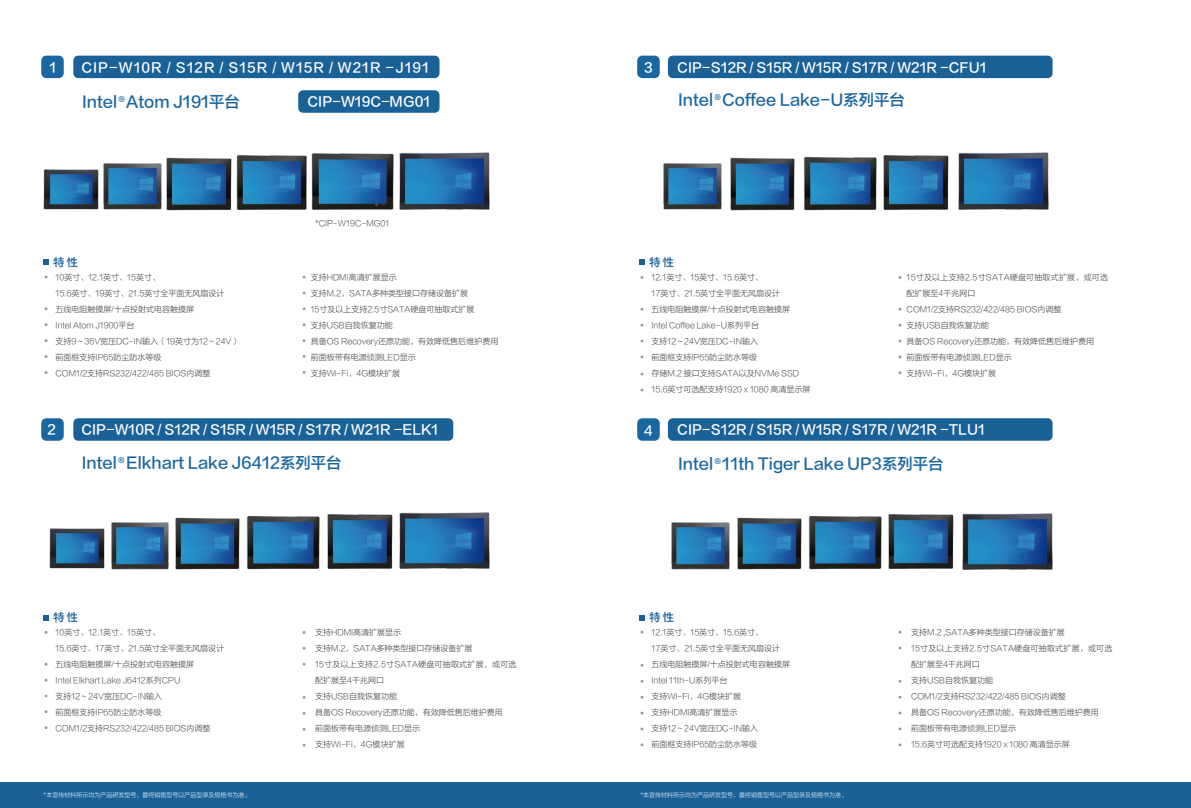
<style>
.page{position:relative;width:1191px;height:808px;background:#fff}
.page>*{position:absolute;margin:0;border:0;box-sizing:border-box;transform-origin:0 0}
.t1{font:15.3px "FZLTZHJW GB1 0";color:#1966a0}
.t2{font:13px "FZLTZHJW GB1 0";color:#fff}
.t3{font:13px "FZLTZHJW GB1 0";letter-spacing:.08em;color:#fff}
.t4{font:11px "FZLTZHJW GB1 0";letter-spacing:.2em;color:#1a6197}
.t5{font:8px/16px "FZLTXHJW GB1 0";color:#3d3a39}
.t6{font:6px "FZLTXHJW GB1 0";color:#fff}
.s1{font-family:"Source Code Variable"}
</style>
<div class="page">
<div style="left:668px;top:56px;width:384px;height:22px;background:#1a6197;border-radius:5px"></div>
<div style="left:73px;top:56px;width:366px;height:22px;background:#1a6197;border-radius:5px"></div>
<div style="left:668px;top:418px;width:384px;height:23px;background:#1a6197;border-radius:5px"></div>
<div style="left:73px;top:418px;width:380px;height:23px;background:#1a6197;border-radius:5px"></div>
<div style="left:298px;top:90px;width:141px;height:23px;background:#1a6197;border-radius:5px"></div>
<div style="left:0;top:782px;width:1191px;height:26px;background:#1a6197"></div>
<div style="left:637px;top:56px;width:22px;height:22px;background:#1966a0;border-radius:5px"></div>
<svg style="left:639px;top:259px;width:6px;height:6px"></svg>
<div style="left:637px;top:418px;width:22px;height:23px;background:#1966a0;border-radius:5px"></div>
<svg style="left:639px;top:615px;width:6px;height:6px"></svg>
<div style="left:41px;top:56px;width:23px;height:22px;background:#1966a0;border-radius:5px"></div>
<svg style="left:44px;top:259px;width:5px;height:6px"></svg>
<div style="left:41px;top:418px;width:23px;height:23px;background:#1966a0;border-radius:5px"></div>
<svg style="left:44px;top:615px;width:5px;height:6px"></svg>
<img style="left:49px;top:528px;width:56px;height:41px">
<img style="left:111px;top:522px;width:58px;height:48px">
<img style="left:175px;top:517px;width:65px;height:53px">
<img style="left:246px;top:516px;width:74px;height:54px">
<img style="left:808px;top:516px;width:74px;height:54px">
<img style="left:327px;top:514px;width:66px;height:55px">
<img style="left:888px;top:514px;width:66px;height:55px">
<img style="left:803px;top:157px;width:74px;height:54px">
<img style="left:883px;top:155px;width:66px;height:55px">
<img style="left:399px;top:512px;width:91px;height:57px">
<img style="left:43px;top:169px;width:56px;height:41px">
<img style="left:103px;top:163px;width:59px;height:47px">
<img style="left:166px;top:157px;width:65px;height:54px">
<img style="left:231px;top:155px;width:74px;height:55px">
<img style="left:305px;top:153px;width:89px;height:57px">
<img style="left:399px;top:152px;width:91px;height:58px">
<img style="left:671px;top:522px;width:59px;height:48px">
<img style="left:737px;top:517px;width:65px;height:53px">
<img style="left:962px;top:513px;width:91px;height:57px">
<img style="left:663px;top:163px;width:59px;height:47px">
<img style="left:730px;top:157px;width:65px;height:54px">
<img style="left:958px;top:152px;width:91px;height:58px">
<svg style="left:375px;top:204px;width:15px;height:3px"></svg>
<h2 class="t2" style="left:49px;top:61px;width:8px">1</h2>
<h2 class="t3" style="left:81px;top:60px;width:349px">CIP-W10R / S12R / S15R / W15R / W21R -J191</h2>
<h1 class="t1" style="left:82px;top:93px;width:159px">Intel<span class="s1">®</span>Atom J191平台</h1>
<h2 class="t2" style="left:307px;top:94px;width:124px">CIP-W19C-MG01</h2>
<h1 class="t1" style="left:678px;top:91px;width:228px">Intel<span class="s1">®</span>Coffee Lake-U系列平台</h1>
<h2 class="t2" style="left:644px;top:60px;width:10px">3</h2>
<h2 class="t2" style="left:677px;top:60px;width:311px">CIP-S12R / S15R / W15R / S17R / W21R -CFU1</h2>
<p class="t5" style="left:315px;top:215px;width:76px">*CIP-W19C-MG01</p>
<h3 class="t4" style="left:54px;top:256px;width:26px">特性</h3>
<h3 class="t4" style="left:649px;top:256px;width:26px">特性</h3>
<p class="t5" style="left:56px;top:269px;width:185px">10英寸、12.1英寸、15英寸、<br>15.6英寸、19英寸、21.5英寸全平面无风扇设计<br>五线电阻触摸屏/十点投射式电容触摸屏<br>Intel Atom J1900平台<br>支持9～36V宽压DC-IN输入（19英寸为12～24V）前面框支持IP65防尘防水等级<br>COM1/2支持RS232/422/485 BIOS内调整</p>
<p class="t5" style="left:311px;top:269px;width:189px">支持HDMI高清扩展显示<br>支持M.2，SATA多种类型接口存储设备扩展<br>15寸及以上支持2.5寸SATA硬盘可抽取式扩展<br>支持USB自我恢复功能<br>具备OS Recovery还原功能，有效降低售后维护费用前面板带有电源侦测LED显示<br>支持Wi-Fi，4G模块扩展</p>
<p class="t5" style="left:651px;top:270px;width:160px">12.1英寸、15英寸、15.6英寸、<br>17英寸、21.5英寸全平面无风扇设计<br>五线电阻触摸屏/十点投射式电容触摸屏<br>Intel Coffee Lake-U系列平台<br>支持12～24V宽压DC-IN输入<br>前面框支持IP65防尘防水等级<br>存储M.2 接口支持SATA以及NVMe SSD<br>15.6英寸可选配支持1920 x 1080 高清显示屏</p>
<p class="t5" style="left:906px;top:270px;width:203px">15寸及以上支持2.5寸SATA硬盘可抽取式扩展，或可选配扩展至4千兆网口<br>COM1/2支持RS232/422/485 BIOS内调整<br>支持USB自我恢复功能<br>具备OS Recovery还原功能，有效降低售后维护费用<br>前面板带有电源侦测LED显示<br>支持Wi-Fi，4G模块扩展</p>
<h2 class="t2" style="left:48px;top:422px;width:10px">2</h2>
<h2 class="t2" style="left:81px;top:422px;width:359px">CIP-W10R / S12R / S15R / W15R / S17R / W21R -ELK1</h2>
<h2 class="t2" style="left:644px;top:423px;width:10px">4</h2>
<h2 class="t2" style="left:677px;top:423px;width:309px">CIP-S12R / S15R / W15R / S17R / W21R -TLU1</h2>
<h1 class="t1" style="left:82px;top:454px;width:261px">Intel<span class="s1">®</span>Elkhart Lake J6412系列平台</h1>
<h1 class="t1" style="left:678px;top:456px;width:267px">Intel<span class="s1">®</span>11th Tiger Lake UP3系列平台</h1>
<h3 class="t4" style="left:54px;top:611px;width:26px">特性</h3>
<p class="t5" style="left:56px;top:625px;width:170px">10英寸、12.1英寸、15英寸、<br>15.6英寸、17英寸、21.5英寸全平面无风扇设计五线电阻触摸屏/十点投射式电容触摸屏<br>Intel Elkhart Lake J6412系列CPU<br>支持12～24V宽压DC-IN输入<br>前面框支持IP65防尘防水等级<br>COM1/2支持RS232/422/485 BIOS内调整</p>
<p class="t5" style="left:315px;top:625px;width:203px">支持HDMI高清扩展显示<br>支持M.2，SATA多种类型接口存储设备扩展<br>15寸及以上支持2.5寸SATA硬盘可抽取式扩展，或可选配扩展至4千兆网口<br>支持USB自我恢复功能<br>具备OS Recovery还原功能，有效降低售后维护费用<br>前面板带有电源侦测LED显示<br>支持Wi-Fi，4G模块扩展</p>
<h3 class="t4" style="left:649px;top:611px;width:26px">特性</h3>
<p class="t5" style="left:651px;top:625px;width:140px">12.1英寸、15英寸、15.6英寸、<br>17英寸、21.5英寸全平面无风扇设计五线电阻触摸屏/十点投射式电容触摸屏<br>Intel 11th-U系列平台<br>支持Wi-Fi，4G模块扩展<br>支持HDMI高清扩展显示<br>支持12～24V宽压DC-IN输入<br>前面框支持IP65防尘防水等级</p>
<p class="t5" style="left:911px;top:625px;width:203px">支持M.2 ,SATA多种类型接口存储设备扩展<br>15寸及以上支持2.5寸SATA硬盘可抽取式扩展，或可选配扩展至4千兆网口<br>支持USB自我恢复功能<br>COM1/2支持RS232/422/485 BIOS内调整<br>具备OS Recovery还原功能，有效降低售后维护费用<br>前面板带有电源侦测LED显示<br>15.6英寸可选配支持1920 x 1080 高清显示屏</p>
<p class="t6" style="left:44px;top:791px;width:208px">*本宣传材料所示均为产品研发型号，最终销售型号以产品型录及规格书为准。</p>
<p class="t6" style="left:640px;top:791px;width:208px">*本宣传材料所示均为产品研发型号，最终销售型号以产品型录及规格书为准。</p>
</div>
